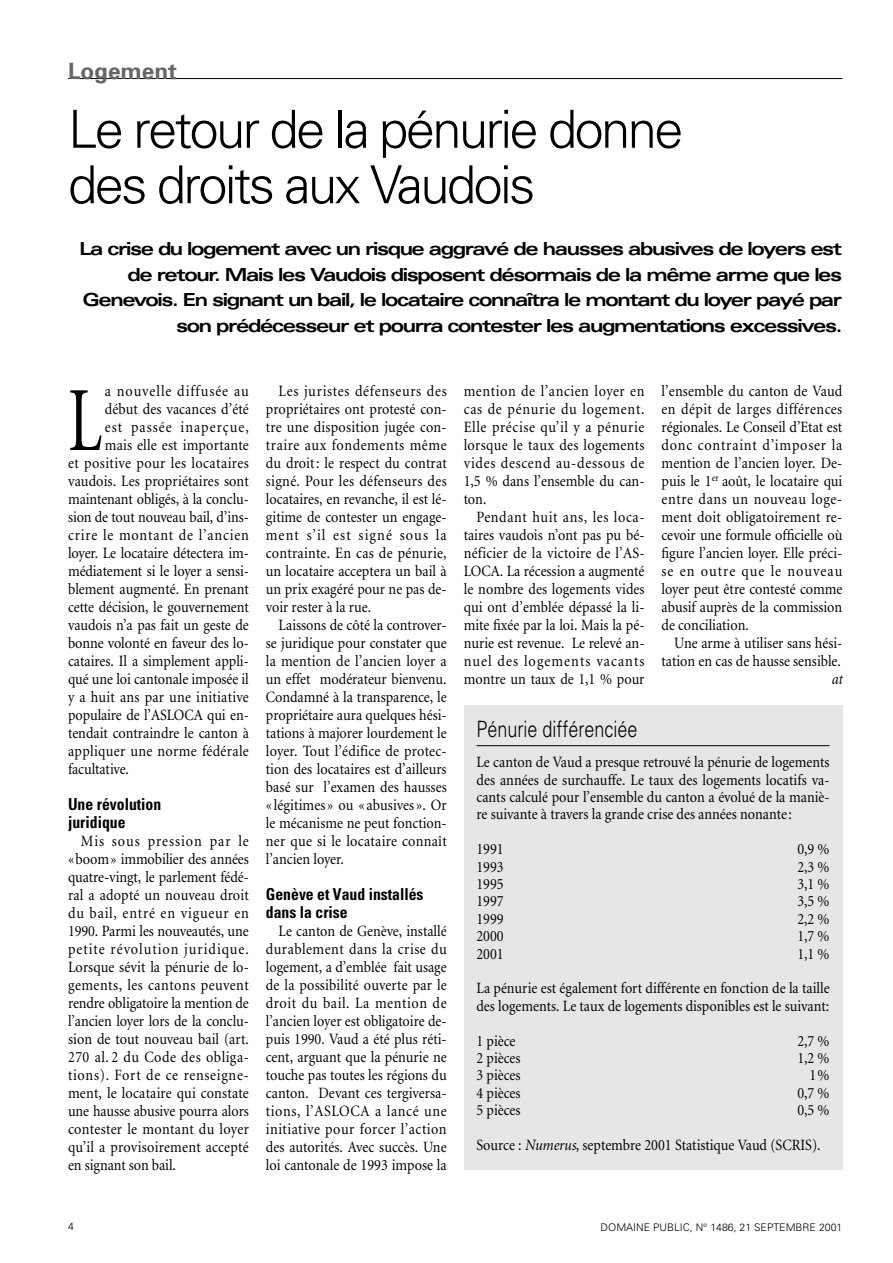
<style>
.page{position:relative;width:893px;height:1263px;background:#fff}
.page>*{position:absolute;margin:0;border:0;box-sizing:border-box;transform-origin:0 0}
.t1{font:91.8px "Minion";color:#000;scale:.7 1}
.t2{font:300 52.5px/55.5px "Univers";letter-spacing:-.05em;color:#000}
.t3{font:300 22.5px "Univers";color:#000;scale:.8 1}
.t4{font:700 22.5px "Univers";color:#666}
.t5{font:700 expanded 18px/25.5px "Univers";letter-spacing:-.075em;color:#000;text-align:right}
.t6{font:700 condensed 16.5px/18px "Univers";color:#000;scale:.95 1}
.t7{font:15.75px/18px "Minion";color:#000;text-align:justify;scale:.9 1}
.t8{font:15.75px "Minion";letter-spacing:.07em;color:#000;scale:.9 1}
.t9{font:15.75px "Minion";letter-spacing:.03em;color:#000;scale:.9 1}
.t10{font:15.75px "Minion";letter-spacing:.02em;color:#000;scale:.9 1}
.t11{font:15.75px "Minion";letter-spacing:.025em;color:#000;scale:.9 1}
.t12{font:15.75px "Minion";letter-spacing:.06em;color:#000;scale:.9 1}
.t13{font:italic 15.75px "Minion";color:#000;scale:.9 1}
.t14{font:300 10.5px "Univers";color:#000}
.s1{font-style:italic}
</style>
<div class="page">
<hr style="left:68px;top:78px;width:774px;height:1px;background:#000">
<div style="left:463px;top:705px;width:379px;height:465px;background:#e6e6e6"></div>
<hr style="left:476px;top:745px;width:353px;height:1px;background:#000">
<h3 class="t4" style="left:68px;top:62px;width:110px">Logement</h3>
<h2 class="t2" style="left:68px;top:106px;width:617px">Le retour de la pénurie donne des droits aux Vaudois</h2>
<p class="t5" style="left:79px;top:238px;width:764px">La crise du logement avec un risque aggravé de hausses abusives de loyers est de retour. Mais les Vaudois disposent désormais de la même arme que les Genevois. En signant un bail, le locataire connaîtra le montant du loyer payé par son prédécesseur et pourra contester les augmentations excessives.</p>
<h1 class="t1" style="left:68px;top:385px;width:50px">L</h1>
<p class="t8" style="left:105px;top:385px;width:161px">a nouvelle diffusée au</p>
<p class="t7" style="left:105px;top:401px;width:161px">début des vacances d’été</p>
<p class="t8" style="left:105px;top:421px;width:161px">est passée inaperçue,</p>
<p class="t7" style="left:105px;top:437px;width:161px">mais elle est importante</p>
<p class="t9" style="left:68px;top:457px;width:202px">et positive pour les locataires</p>
<p class="t7" style="left:68px;top:473px;width:202px">vaudois. Les propriétaires sont</p>
<p class="t7" style="left:68px;top:491px;width:202px">maintenant obligés, à la conclu-</p>
<p class="t7" style="left:68px;top:509px;width:202px">sion de tout nouveau bail, d’ins-</p>
<p class="t12" style="left:68px;top:529px;width:202px">crire le montant de l’ancien</p>
<p class="t7" style="left:68px;top:545px;width:202px">loyer. Le locataire détectera im-</p>
<p class="t7" style="left:68px;top:563px;width:202px">médiatement si le loyer a sensi-</p>
<p class="t7" style="left:68px;top:581px;width:202px">blement augmenté. En prenant</p>
<p class="t7" style="left:68px;top:599px;width:202px">cette décision, le gouvernement</p>
<p class="t7" style="left:68px;top:617px;width:202px">vaudois n’a pas fait un geste de</p>
<p class="t7" style="left:68px;top:635px;width:202px">bonne volonté en faveur des lo-</p>
<p class="t7" style="left:68px;top:653px;width:202px">cataires. Il a simplement appli-</p>
<p class="t7" style="left:68px;top:671px;width:202px">qué une loi cantonale imposée il</p>
<p class="t10" style="left:68px;top:691px;width:202px">y a huit ans par une initiative</p>
<p class="t7" style="left:68px;top:707px;width:202px">populaire de l’ASLOCA qui en-</p>
<p class="t7" style="left:68px;top:725px;width:202px">tendait contraindre le canton à</p>
<p class="t11" style="left:68px;top:745px;width:202px">appliquer une norme fédérale</p>
<p class="t7" style="left:68px;top:761px;width:69px">facultative.</p>
<p class="t6" style="left:68px;top:797px;width:100px">Une révolution juridique</p>
<p class="t7" style="left:68px;top:833px;width:202px;text-indent:13px">Mis sous pression par le «boom» immobilier des années quatre-vingt, le parlement fédé&shy;ral a adopté un nouveau droit du bail, entré en vigueur en 1990. Parmi les nouveautés, une petite révolution juridique.<br>Lorsque sévit la pénurie de lo&shy;gements, les cantons peuvent rendre obligatoire la mention de l’ancien loyer lors de la conclu&shy;sion de tout nouveau bail (art.<br>270 al. 2 du Code des obliga&shy;tions). Fort de ce renseigne&shy;ment, le locataire qui constate une hausse abusive pourra alors contester le montant du loyer qu’il a provisoirement accepté en signant son bail.</p>
<p class="t7" style="left:266px;top:383px;width:202px;text-indent:13px">Les juristes défenseurs des propriétaires ont protesté con&shy;tre une disposition jugée con&shy;traire aux fondements même du droit: le respect du contrat signé. Pour les défenseurs des locataires, en revanche, il est lé&shy;gitime de contester un engage&shy;ment s’il est signé sous la contrainte. En cas de pénurie, un locataire acceptera un bail à un prix exagéré pour ne pas de&shy;voir rester à la rue.</p>
<p class="t7" style="left:266px;top:617px;width:202px;text-indent:13px">Laissons de côté la controver&shy;se juridique pour constater que la mention de l’ancien loyer a un effet modérateur bienvenu.<br>Condamné à la transparence, le propriétaire aura quelques hési&shy;tations à majorer lourdement le loyer. Tout l’édifice de protec&shy;tion des locataires est d’ailleurs basé sur l’examen des hausses «légitimes» ou «abusives». Or le mécanisme ne peut fonction&shy;ner que si le locataire connaît l’ancien loyer.</p>
<p class="t6" style="left:266px;top:887px;width:167px">Genève et Vaud installés dans la crise</p>
<p class="t7" style="left:266px;top:923px;width:202px;text-indent:13px">Le canton de Genève, installé durablement dans la crise du logement, a d’emblée fait usage de la possibilité ouverte par le droit du bail. La mention de l’ancien loyer est obligatoire de&shy;puis 1990. Vaud a été plus réti&shy;cent, arguant que la pénurie ne touche pas toutes les régions du canton. Devant ces tergiversa&shy;tions, l’ASLOCA a lancé une initiative pour forcer l’action des autorités. Avec succès. Une loi cantonale de 1993 impose la</p>
<p class="t7" style="left:463px;top:383px;width:202px">mention de l’ancien loyer en cas de pénurie du logement.<br>Elle précise qu’il y a pénurie lorsque le taux des logements vides descend au-dessous de 1,5 % dans l’ensemble du can&shy;ton.</p>
<p class="t7" style="left:463px;top:509px;width:202px;text-indent:13px">Pendant huit ans, les loca&shy;taires vaudois n’ont pas pu bé&shy;néficier de la victoire de l’AS-LOCA. La récession a augmenté le nombre des logements vides qui ont d’emblée dépassé la li&shy;mite fixée par la loi. Mais la pé&shy;nurie est revenue. Le relevé an&shy;nuel des logements vacants montre un taux de 1,1 % pour</p>
<p class="t7" style="left:661px;top:383px;width:202px">l’ensemble du canton de Vaud en dépit de larges différences régionales. Le Conseil d’Etat est donc contraint d’imposer la mention de l’ancien loyer. De&shy;puis le 1<sup>er</sup> août, le locataire qui entre dans un nouveau loge&shy;ment doit obligatoirement re&shy;cevoir une formule officielle où figure l’ancien loyer. Elle préci&shy;se en outre que le nouveau loyer peut être contesté comme abusif auprès de la commission de conciliation.</p>
<p class="t7" style="left:661px;top:635px;width:202px;text-align:right">Une arme à utiliser sans hési&shy;tation en cas de hausse sensible.</p>
<p class="t13" style="left:831px;top:673px;width:14px">at</p>
<h3 class="t3" style="left:476px;top:721px;width:203px">Pénurie différenciée</h3>
<p class="t7" style="left:476px;top:755px;width:394px;line-height:17.4px">Le canton de Vaud a presque retrouvé la pénurie de logements des années de surchauffe. Le taux des logements locatifs va&shy;cants calculé pour l’ensemble du canton a évolué de la maniè&shy;re suivante à travers la grande crise des années nonante:</p>
<p class="t7" style="left:476px;top:841px;width:32px">1991</p>
<p class="t7" style="left:797px;top:841px;width:37px">0,9 %</p>
<p class="t7" style="left:476px;top:859px;width:32px">1993</p>
<p class="t7" style="left:797px;top:859px;width:37px">2,3 %</p>
<p class="t7" style="left:476px;top:876px;width:32px">1995</p>
<p class="t7" style="left:797px;top:876px;width:37px">3,1 %</p>
<p class="t7" style="left:476px;top:894px;width:32px">1997</p>
<p class="t7" style="left:797px;top:894px;width:37px">3,5 %</p>
<p class="t7" style="left:476px;top:911px;width:32px">1999</p>
<p class="t7" style="left:797px;top:911px;width:37px">2,2 %</p>
<p class="t7" style="left:476px;top:928px;width:32px">2000</p>
<p class="t7" style="left:797px;top:928px;width:37px">1,7 %</p>
<p class="t7" style="left:476px;top:946px;width:32px">2001</p>
<p class="t7" style="left:797px;top:946px;width:37px">1,1 %</p>
<p class="t7" style="left:476px;top:981px;width:394px;line-height:17.4px">La pénurie est également fort différente en fonction de la taille des logements. Le taux de logements disponibles est le suivant:</p>
<p class="t7" style="left:476px;top:1033px;width:45px">1 pièce</p>
<p class="t7" style="left:797px;top:1033px;width:37px">2,7 %</p>
<p class="t7" style="left:476px;top:1050px;width:50px">2 pièces</p>
<p class="t7" style="left:797px;top:1050px;width:37px">1,2 %</p>
<p class="t7" style="left:476px;top:1068px;width:50px">3 pièces</p>
<p class="t7" style="left:809px;top:1068px;width:24px">1%</p>
<p class="t7" style="left:476px;top:1085px;width:50px">4 pièces</p>
<p class="t7" style="left:797px;top:1085px;width:37px">0,7 %</p>
<p class="t7" style="left:476px;top:1102px;width:50px">5 pièces</p>
<p class="t7" style="left:797px;top:1102px;width:37px">0,5 %</p>
<p class="t7" style="left:476px;top:1137px;width:384px">Source : <span class="s1">Numerus</span>, septembre 2001 Statistique Vaud (SCRIS).</p>
<p class="t14" style="left:68px;top:1222px;width:7px">4</p>
<p class="t14" style="left:600px;top:1223px;width:243px">DOMAINE PUBLIC, N° 1486, 21 SEPTEMBRE 2001</p>
</div>
